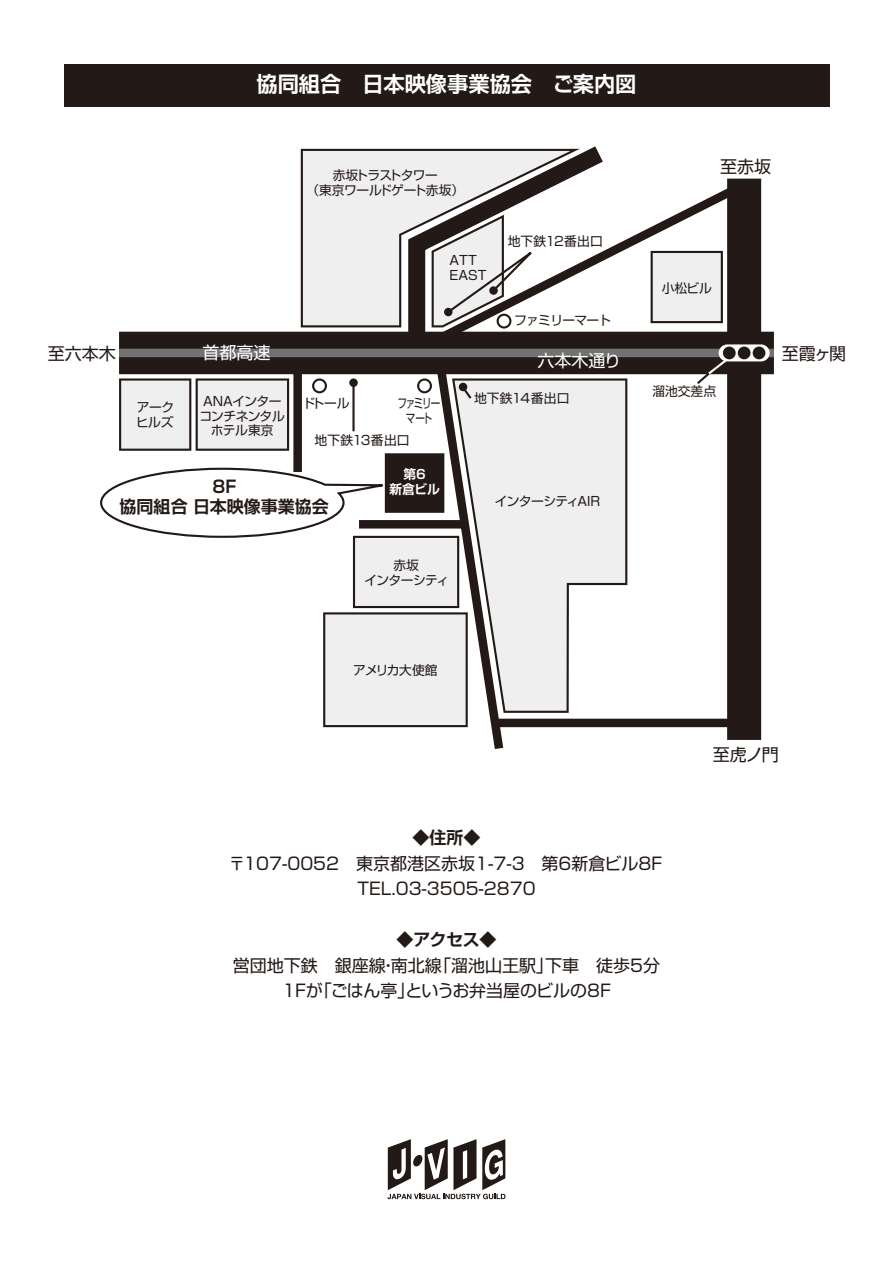
<style>
.page{position:relative;width:893px;height:1263px;background:#fff}
.page>*{position:absolute;margin:0;border:0;box-sizing:border-box;transform-origin:0 0}
.t1{font:700 21.3px "Shin Go Pro De";color:#fff}
.t2{font:16.95px/25.5px "Shin Go Pro";color:#231916;text-align:center}
.t3{font:700 16.95px/20.4px "Shin Go Pro De";color:#231916;text-align:center}
.t4{font:16.95px "Shin Go Pro";color:#fff}
.t5{font:12.75px/14.9px "Shin Go Pro";letter-spacing:-.035em;color:#231916}
.t6{font:12.75px "Shin Go Pro";letter-spacing:.01em;color:#231916}
.t7{font:12.75px/14.9px "Shin Go Pro";letter-spacing:-.06em;color:#231916;text-align:center}
.t8{font:12.75px "Shin Go Pro";letter-spacing:-.055em;color:#231916}
.t9{font:12.75px/14.9px "Shin Go Pro";letter-spacing:-.135em;color:#231916;text-align:center;scale:.75 1}
.t10{font:700 12.75px/14.9px "Shin Go Pro De";letter-spacing:-.015em;color:#fff;text-align:center}
</style>
<div class="page">
<div style="left:301px;top:149px;width:99px;height:178px;background:#efeff0"></div>
<svg style="left:427px;top:178px;width:323px;height:571px"></svg>
<svg style="left:400px;top:146px;width:222px;height:186px"></svg>
<div style="left:64px;top:64px;width:765px;height:42px;background:#231916"></div>
<svg style="left:387px;top:1139px;width:118px;height:60px"></svg>
<div style="left:119px;top:332px;width:655px;height:42px;background:#231916"></div>
<div style="left:119px;top:349px;width:655px;height:8px;background:#727272"></div>
<div style="left:727px;top:179px;width:34px;height:561px;background:#231916"></div>
<div style="left:293px;top:368px;width:9px;height:104px;background:#231916"></div>
<div style="left:496px;top:719px;width:245px;height:8px;background:#231916"></div>
<svg style="left:651px;top:251px;width:72px;height:72px"></svg>
<svg style="left:474px;top:378px;width:153px;height:335px;fill:#efeff0"></svg>
<svg style="left:719px;top:344px;width:51px;height:17px"></svg>
<div style="left:723px;top:347px;width:13px;height:12px;background:#231916;border-radius:50%"></div>
<div style="left:738px;top:347px;width:12px;height:12px;background:#231916;border-radius:50%"></div>
<div style="left:753px;top:347px;width:12px;height:12px;background:#231916;border-radius:50%"></div>
<svg style="left:695px;top:357px;width:34px;height:29px"></svg>
<svg style="left:432px;top:215px;width:118px;height:114px"></svg>
<svg style="left:100px;top:378px;width:374px;height:349px"></svg>
<p class="t1" style="left:256px;top:67px;width:382px">協同組合 日本映像事業協会 ご案内図</p>
<p class="t5" style="left:306px;top:166px;width:159px;line-height:15.3px;text-align:center">赤坂トラストタワー<br>（東京ワールドゲート赤坂）</p>
<p class="t5" style="left:450px;top:251px;width:38px;line-height:15.3px">ATT<br>EAST</p>
<p class="t6" style="left:508px;top:231px;width:97px">地下鉄12番出口</p>
<p class="t8" style="left:514px;top:310px;width:99px">ファミリーマート</p>
<p class="t2" style="left:720px;top:151px;width:53px">至赤坂</p>
<p class="t5" style="left:662px;top:279px;width:52px">小松ビル</p>
<p class="t2" style="left:48px;top:339px;width:70px">至六本木</p>
<p class="t4" style="left:202px;top:338px;width:70px">首都高速</p>
<p class="t5" style="left:136px;top:398px;width:39px">アークヒルズ</p>
<p class="t5" style="left:199px;top:392px;width:87px;text-align:center">ANAインターコンチネンタルホテル東京</p>
<p class="t5" style="left:302px;top:394px;width:49px">ドトール</p>
<p class="t9" style="left:397px;top:394px;width:59px">ファミリーマート</p>
<p class="t6" style="left:314px;top:430px;width:97px">地下鉄13番出口</p>
<p class="t3" style="left:120px;top:474px;width:211px">8F<br>協同組合日本映像事業協会</p>
<p class="t10" style="left:389px;top:465px;width:52px">第6<br>新倉ビル</p>
<p class="t7" style="left:365px;top:556px;width:86px">赤坂<br>インターシティ</p>
<p class="t4" style="left:537px;top:347px;width:85px">六本木通り</p>
<p class="t2" style="left:782px;top:339px;width:66px">至霞ヶ関</p>
<p class="t6" style="left:474px;top:388px;width:97px">地下鉄14番出口</p>
<p class="t7" style="left:495px;top:492px;width:107px">インターシティAIR</p>
<p class="t5" style="left:652px;top:382px;width:65px">溜池交差点</p>
<p class="t5" style="left:353px;top:661px;width:86px">アメリカ大使館</p>
<p class="t2" style="left:713px;top:739px;width:67px">至虎ノ門</p>
<p class="t3" style="left:412px;top:825px;width:70px">◆住所◆</p>
<p class="t2" style="left:229px;top:848px;width:438px">〒107-0052　東京都港区赤坂1-7-3　第6新倉ビル8Ｆ<br>TEL.03-3505-2870</p>
<p class="t3" style="left:397px;top:927px;width:101px">◆アクセス◆</p>
<p class="t2" style="left:233px;top:950px;width:429px">営団地下鉄　銀座線・南北線「溜池山王駅」下車　徒歩5分<br>1Fが「ごはん亭」というお弁当屋のビルの8F</p>
</div>
